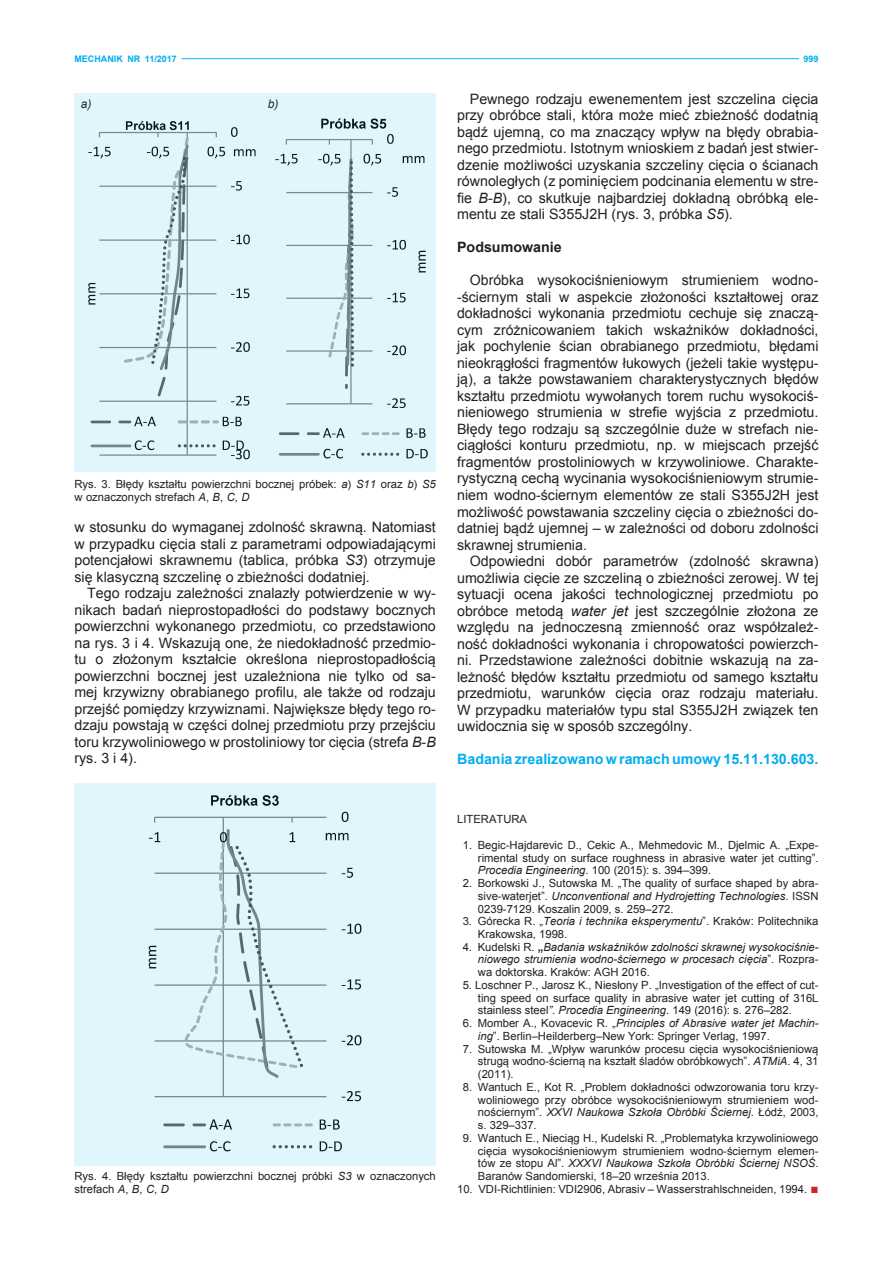
<style>
.page{position:relative;width:893px;height:1263px;background:#fff}
.page>*{position:absolute;margin:0;border:0;box-sizing:border-box;transform-origin:0 0}
.t1{font:14.25px/16.5px "Arial";color:#231f20;text-align:justify}
.t2{font:700 14.25px "Arial";color:#00aeef}
.t3{font:700 14.25px "Arial";color:#231f20}
.t4{font:italic 12px "Arial";color:#231f20}
.t5{font:11.25px/12.8px "Arial";color:#231f20;text-align:justify}
.t6{font:italic 11.25px/12.8px "Arial";color:#231f20;text-align:justify}
.t7{font:700 9px "Arial";color:#00aeef}
.s1{font-style:italic}
.s2{font-style:normal}
.s3{font-weight:700;font-style:normal}
.s4{font-size:13.5px;color:#d1232a}
</style>
<div class="page">
<svg style="left:74px;top:94px;width:362px;height:378px;background:#d8ecf4"></svg>
<div style="left:74px;top:783px;width:362px;height:382px;background:#e1f5fd"></div>
<hr style="left:182px;top:58px;width:617px;height:1px;background:#00aeef">
<p class="t7" style="left:74px;top:53px;width:104px">MECHANIK NR 11/2017</p>
<p class="t7" style="left:804px;top:53px;width:17px">999</p>
<p class="t4" style="left:81px;top:96px;width:12px">a)</p>
<p class="t4" style="left:268px;top:96px;width:12px">b)</p>
<p class="t5" style="left:74px;top:478px;width:363px">Rys. 3. Błędy kształtu powierzchni bocznej próbek: <span class="s1">a</span>) <span class="s1">S11</span> oraz <span class="s1">b</span>) <span class="s1">S5 </span>w oznaczonych strefach <span class="s1">A</span>, <span class="s1">B</span>, <span class="s1">C</span>, <span class="s1">D</span></p>
<p class="t1" style="left:74px;top:519px;width:363px">w stosunku do wymaganej zdolność skrawną. Natomiast w przypadku cięcia stali z parametrami odpowiadającymi potencjałowi skrawnemu (tablica, próbka <span class="s1">S3</span>) otrzymuje się klasyczną szczelinę o zbieżności dodatniej.</p>
<p class="t1" style="left:74px;top:585px;width:363px;text-indent:13px">Tego rodzaju zależności znalazły potwierdzenie w wy&shy;nikach badań nieprostopadłości do podstawy bocznych powierzchni wykonanego przedmiotu, co przedstawiono na rys. 3 i 4. Wskazują one, że niedokładność przedmio&shy;tu o złożonym kształcie określona nieprostopadłością powierzchni bocznej jest uzależniona nie tylko od sa&shy;mej krzywizny obrabianego profilu, ale także od rodzaju przejść pomiędzy krzywiznami. Największe błędy tego ro&shy;dzaju powstają w części dolnej przedmiotu przy przejściu toru krzywoliniowego w prostoliniowy tor cięcia (strefa <span class="s1">B</span>-<span class="s1">B </span>rys. 3 i 4).</p>
<p class="t5" style="left:74px;top:1170px;width:363px">Rys. 4. Błędy kształtu powierzchni bocznej próbki <span class="s1">S3</span> w oznaczonych strefach <span class="s1">A</span>, <span class="s1">B</span>, <span class="s1">C</span>, <span class="s1">D</span></p>
<p class="t1" style="left:457px;top:91px;width:363px;text-indent:13px">Pewnego rodzaju ewenementem jest szczelina cięcia przy obróbce stali, która może mieć zbieżność dodatnią bądź ujemną, co ma znaczący wpływ na błędy obrabia&shy;nego przedmiotu. Istotnym wnioskiem z badań jest stwier&shy;dzenie możliwości uzyskania szczeliny cięcia o ścianach równoległych (z pominięciem podcinania elementu w stre&shy;fie <span class="s1">B</span>-<span class="s1">B</span>), co skutkuje najbardziej dokładną obróbką ele&shy;mentu ze stali S355J2H (rys. 3, próbka <span class="s1">S5</span>).</p>
<p class="t3" style="left:457px;top:238px;width:106px">Podsumowanie</p>
<p class="t1" style="left:457px;top:272px;width:363px;text-indent:13px">Obróbka wysokociśnieniowym strumieniem wodno--ściernym stali w aspekcie złożoności kształtowej oraz dokładności wykonania przedmiotu cechuje się znaczą&shy;cym zróżnicowaniem takich wskaźników dokładności, jak pochylenie ścian obrabianego przedmiotu, błędami nieokrągłości fragmentów łukowych (jeżeli takie występu&shy;ją), a także powstawaniem charakterystycznych błędów kształtu przedmiotu wywołanych torem ruchu wysokociś&shy;nieniowego strumienia w strefie wyjścia z przedmiotu.<br>Błędy tego rodzaju są szczególnie duże w strefach nie&shy;ciągłości konturu przedmiotu, np. w miejscach przejść fragmentów prostoliniowych w krzywoliniowe. Charakte&shy;rystyczną cechą wycinania wysokociśnieniowym strumie&shy;niem wodno-ściernym elementów ze stali S355J2H jest możliwość powstawania szczeliny cięcia o zbieżności do&shy;datniej bądź ujemnej – w zależności od doboru zdolności skrawnej strumienia.</p>
<p class="t1" style="left:457px;top:553px;width:363px;text-indent:13px">Odpowiedni dobór parametrów (zdolność skrawna) umożliwia cięcie ze szczeliną o zbieżności zerowej. W tej sytuacji ocena jakości technologicznej przedmiotu po obróbce metodą <span class="s1">water jet</span> jest szczególnie złożona ze względu na jednoczesną zmienność oraz współzależ&shy;ność dokładności wykonania i chropowatości powierzch&shy;ni. Przedstawione zależności dobitnie wskazują na za&shy;leżność błędów kształtu przedmiotu od samego kształtu przedmiotu, warunków cięcia oraz rodzaju materiału.<br>W przypadku materiałów typu stal S355J2H związek ten uwidocznia się w sposób szczególny.</p>
<p class="t2" style="left:457px;top:749px;width:363px">Badania zrealizowano w ramach umowy 15.11.130.603.</p>
<p class="t5" style="left:457px;top:813px;width:72px">LITERATURA</p>
<p class="t5" style="left:478px;top:839px;width:342px;text-indent:-15px">1. Begic-Hajdarevic D., Cekic A., Mehmedovic M., Djelmic A. „Expe&shy;rimental study on surface roughness in abrasive water jet cutting”.<br><span class="s1">Procedia Engineering</span>. 100 (2015): s. 394–399.</p>
<p class="t5" style="left:478px;top:877px;width:342px;text-indent:-15px">2. Borkowski J., Sutowska M. „The quality of surface shaped by abra&shy;sive-waterjet”. <span class="s1">Unconventional and Hydrojetting Technologies</span>. ISSN 0239-7129. Koszalin 2009, s. 259–272.</p>
<p class="t5" style="left:478px;top:915px;width:342px;text-indent:-15px">3. Górecka R. „<span class="s1">Teoria i technika eksperymentu</span>”. Kraków: Politechnika<br>Krakowska, 1998.</p>
<p class="t6" style="left:478px;top:941px;width:342px;text-indent:-15px"><span class="s2">4. Kudelski R.</span> <span class="s3">„</span>Badania wskaźników zdolności skrawnej wysokociśnie&shy;niowego strumienia wodno-ściernego w procesach cięcia<span class="s2">”. Rozpra&shy;wa doktorska. Kraków: AGH 2016.</span></p>
<p class="t5" style="left:478px;top:979px;width:342px;text-indent:-15px">5. Loschner P., Jarosz K., Niesłony P. „Investigation of the effect of cut&shy;ting speed on surface quality in abrasive water jet cutting of 316L stainless steel<span class="s1">”. Procedia Engineering</span>. 149 (2016): s. 276–282.</p>
<p class="t5" style="left:478px;top:1017px;width:342px;text-indent:-15px">6. Momber A., Kovacevic R. „<span class="s1">Principles of Abrasive water jet Machin&shy;ing</span>”. Berlin–Heilderberg–New York: Springer Verlag, 1997.</p>
<p class="t5" style="left:478px;top:1042px;width:342px;text-indent:-15px">7. Sutowska M. „Wpływ warunków procesu cięcia wysokociśnieniową strugą wodno-ścierną na kształt śladów obróbkowych”. <span class="s1">ATMiA</span>. 4, 31 (2011).</p>
<p class="t5" style="left:478px;top:1081px;width:342px;text-indent:-15px">8. Wantuch E., Kot R. „Problem dokładności odwzorowania toru krzy&shy;woliniowego przy obróbce wysokociśnieniowym strumieniem wod&shy;nościernym”. <span class="s1">XXVI Naukowa Szkoła Obróbki Ściernej</span>. Łódź, 2003, s. 329–337.</p>
<p class="t5" style="left:478px;top:1132px;width:342px;text-indent:-15px">9. Wantuch E., Nieciąg H., Kudelski R. „Problematyka krzywoliniowego cięcia wysokociśnieniowym strumieniem wodno-ściernym elemen&shy;tów ze stopu Al”. <span class="s1">XXXVI Naukowa Szkoła Obróbki Ściernej NSOŚ</span>.<br>Baranów Sandomierski, 18–20 września 2013.</p>
<p class="t5" style="left:457px;top:1183px;width:363px">10. VDI-Richtlinien: VDI2906, Abrasiv – Wasserstrahlschneiden, 1994. <span class="s4">■</span></p>
</div>
